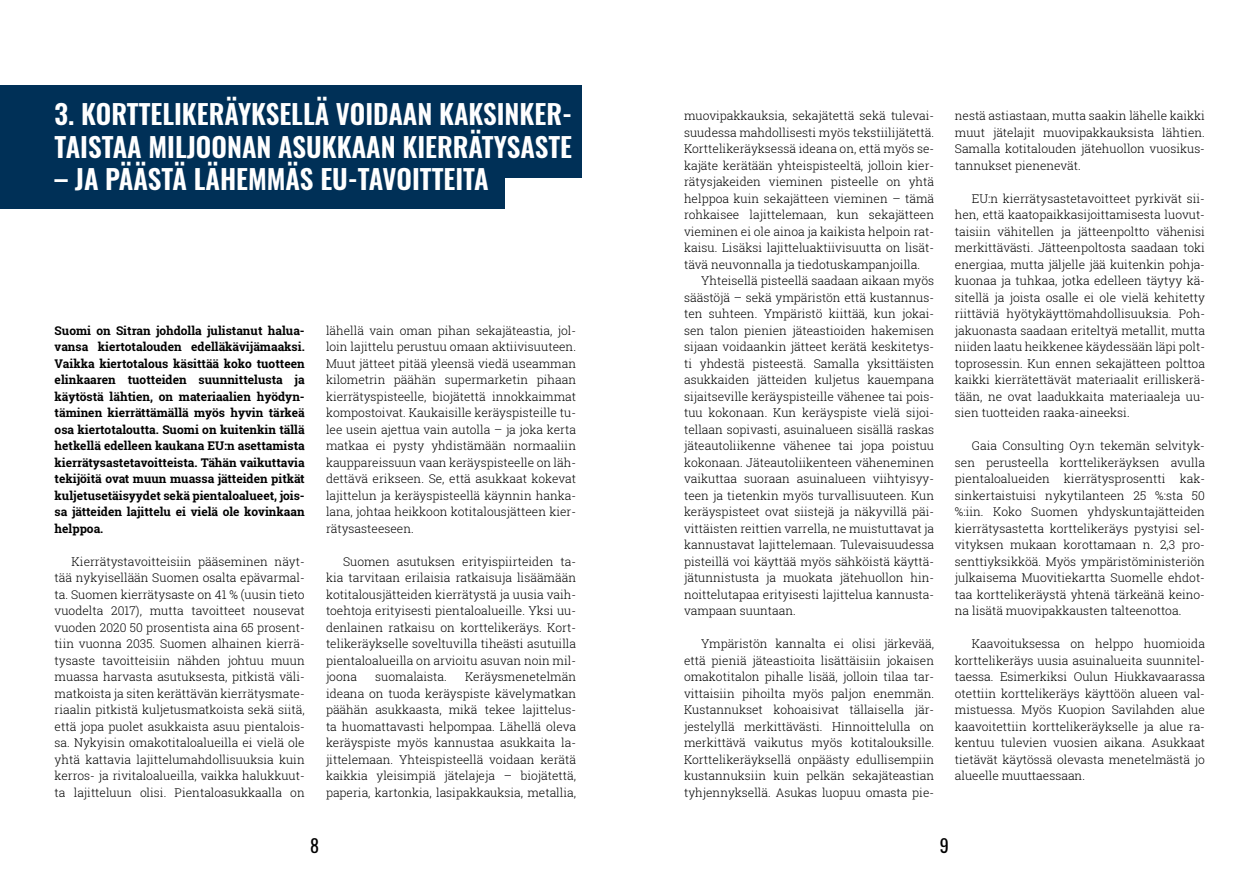
<style>
.page{position:relative;width:1259px;height:893px;background:#fff}
.page>*{position:absolute;margin:0;border:0;box-sizing:border-box;transform-origin:0 0}
.t1{font:600 27px/32.4px "Oswald";color:#fff}
.t2{font:18px "Oswald";color:#000}
.t3{font:300 12px/16.5px "Roboto Slab";color:#000;text-align:justify}
.t4{font:700 12px/16.5px "Roboto Slab";color:#000;text-align:justify}
</style>
<div class="page">
<div style="left:0;top:127px;width:581px;height:51px;background:#003057"></div>
<div style="left:0;top:158px;width:505px;height:51px;background:#003057"></div>
<div style="left:0;top:86px;width:581px;height:50px;background:#003057"></div>
<h1 class="t1" style="left:55px;top:100px;width:519px">3. KORTTELIKERÄYKSELLÄ VOIDAAN KAKSINKER-<br>TAISTAA MILJOONAN ASUKKAAN KIERRÄTYSASTE</h1>
<h1 class="t1" style="left:55px;top:165px;width:435px">– JA PÄÄSTÄ LÄHEMMÄS EU-TAVOITTEITA</h1>
<p class="t4" style="left:55px;top:322px;width:252px">Suomi on Sitran johdolla julistanut halua&shy;vansa kiertotalouden edelläkävijämaaksi.<br>Vaikka kiertotalous käsittää koko tuotteen elinkaaren tuotteiden suunnittelusta ja käytöstä lähtien, on materiaalien hyödyn&shy;täminen kierrättämällä myös hyvin tärkeä osa kiertotaloutta. Suomi on kuitenkin tällä hetkellä edelleen kaukana EU:n asettamista kierrätysastetavoitteista. Tähän vaikuttavia tekijöitä ovat muun muassa jätteiden pitkät kuljetusetäisyydet sekä pientaloalueet, jois&shy;sa jätteiden lajittelu ei vielä ole kovinkaan helppoa.</p>
<p class="t3" style="left:55px;top:553px;width:252px;text-indent:17px">Kierrätystavoitteisiin pääseminen näyt&shy;tää nykyisellään Suomen osalta epävarmal&shy;ta. Suomen kierrätysaste on 41 % (uusin tieto vuodelta 2017), mutta tavoitteet nousevat vuoden 2020 50 prosentista aina 65 prosent&shy;tiin vuonna 2035. Suomen alhainen kierrä&shy;tysaste tavoitteisiin nähden johtuu muun muassa harvasta asutuksesta, pitkistä väli&shy;matkoista ja siten kerättävän kierrätysmate&shy;riaalin pitkistä kuljetusmatkoista sekä siitä, että jopa puolet asukkaista asuu pientalois&shy;sa. Nykyisin omakotitaloalueilla ei vielä ole yhtä kattavia lajittelumahdollisuuksia kuin kerros- ja rivitaloalueilla, vaikka halukkuut&shy;ta lajitteluun olisi. Pientaloasukkaalla on</p>
<p class="t3" style="left:326px;top:322px;width:252px">lähellä vain oman pihan sekajäteastia, jol&shy;loin lajittelu perustuu omaan aktiivisuuteen.<br>Muut jätteet pitää yleensä viedä useamman kilometrin päähän supermarketin pihaan kierrätyspisteelle, biojätettä innokkaimmat kompostoivat. Kaukaisille keräyspisteille tu&shy;lee usein ajettua vain autolla – ja joka kerta matkaa ei pysty yhdistämään normaaliin kauppareissuun vaan keräyspisteelle on läh&shy;dettävä erikseen. Se, että asukkaat kokevat lajittelun ja keräyspisteellä käynnin hanka&shy;lana, johtaa heikkoon kotitalousjätteen kier&shy;rätysasteeseen.</p>
<p class="t3" style="left:326px;top:553px;width:252px;text-indent:17px">Suomen asutuksen erityispiirteiden ta&shy;kia tarvitaan erilaisia ratkaisuja lisäämään kotitalousjätteiden kierrätystä ja uusia vaih&shy;toehtoja erityisesti pientaloalueille. Yksi uu&shy;denlainen ratkaisu on korttelikeräys. Kort&shy;telikeräykselle soveltuvilla tiheästi asutuilla pientaloalueilla on arvioitu asuvan noin mil&shy;joona</p>
<p class="t3" style="left:326px;top:668px;width:252px;text-indent:139px">Keräysmenetelmän ideana on tuoda keräyspiste kävelymatkan päähän asukkaasta, mikä tekee lajittelus&shy;ta huomattavasti helpompaa. Lähellä oleva keräyspiste myös kannustaa asukkaita la&shy;jittelemaan. Yhteispisteellä voidaan kerätä kaikkia yleisimpiä jätelajeja – biojätettä, paperia, kartonkia, lasipakkauksia, metallia,</p>
<p class="t3" style="left:375px;top:668px;width:73px">suomalaista.</p>
<p class="t3" style="left:684px;top:107px;width:252px">muovipakkauksia, sekajätettä sekä tulevai&shy;suudessa mahdollisesti myös tekstiilijätettä.<br>Korttelikeräyksessä ideana on, että myös se&shy;kajäte kerätään yhteispisteeltä, jolloin kier&shy;rätysjakeiden vieminen pisteelle on yhtä helppoa kuin sekajätteen vieminen – tämä rohkaisee lajittelemaan, kun sekajätteen vieminen ei ole ainoa ja kaikista helpoin rat&shy;kaisu. Lisäksi lajitteluaktiivisuutta on lisät&shy;tävä neuvonnalla ja tiedotuskampanjoilla.</p>
<p class="t3" style="left:684px;top:272px;width:252px;text-indent:17px">Yhteisellä pisteellä saadaan aikaan myös säästöjä – sekä ympäristön että kustannus&shy;ten suhteen. Ympäristö kiittää, kun jokai&shy;sen talon pienien jäteastioiden hakemisen sijaan voidaankin jätteet kerätä keskitetys&shy;ti yhdestä pisteestä. Samalla yksittäisten asukkaiden jätteiden kuljetus kauempana sijaitseville keräyspisteille vähenee tai pois&shy;tuu kokonaan. Kun keräyspiste vielä sijoi&shy;tellaan sopivasti, asuinalueen sisällä raskas jäteautoliikenne vähenee tai jopa poistuu kokonaan. Jäteautoliikenteen väheneminen vaikuttaa suoraan asuinalueen viihtyisyy&shy;teen ja tietenkin myös turvallisuuteen. Kun keräyspisteet ovat siistejä ja näkyvillä päi&shy;vittäisten reittien varrella, ne muistuttavat ja kannustavat lajittelemaan. Tulevaisuudessa pisteillä voi käyttää myös sähköistä käyttä&shy;jätunnistusta ja muokata jätehuollon hin&shy;noittelutapaa erityisesti lajittelua kannusta&shy;vampaan suuntaan.</p>
<p class="t3" style="left:684px;top:635px;width:252px;text-indent:17px">Ympäristön kannalta ei olisi järkevää, että pieniä jäteastioita lisättäisiin jokaisen omakotitalon pihalle lisää, jolloin tilaa tar&shy;vittaisiin pihoilta myös paljon enemmän.<br>Kustannukset kohoaisivat tällaisella jär&shy;jestelyllä merkittävästi. Hinnoittelulla on merkittävä vaikutus myös kotitalouksille.<br>Korttelikeräyksellä onpäästy edullisempiin kustannuksiin kuin pelkän sekajäteastian tyhjennyksellä. Asukas luopuu omasta pie-</p>
<p class="t3" style="left:955px;top:107px;width:252px">nestä astiastaan, mutta saakin lähelle kaikki muut jätelajit muovipakkauksista lähtien.<br>Samalla kotitalouden jätehuollon vuosikus&shy;tannukset pienenevät.</p>
<p class="t3" style="left:955px;top:190px;width:252px;text-indent:17px">EU:n kierrätysastetavoitteet pyrkivät sii&shy;hen, että kaatopaikkasijoittamisesta luovut&shy;taisiin vähitellen ja jätteenpoltto vähenisi merkittävästi. Jätteenpoltosta saadaan toki energiaa, mutta jäljelle jää kuitenkin pohja&shy;kuonaa ja tuhkaa, jotka edelleen täytyy kä&shy;sitellä ja joista osalle ei ole vielä kehitetty riittäviä hyötykäyttömahdollisuuksia. Poh&shy;jakuonasta saadaan eriteltyä metallit, mutta niiden laatu heikkenee käydessään läpi polt&shy;toprosessin. Kun ennen sekajätteen polttoa kaikki kierrätettävät materiaalit erilliskerä&shy;tään, ne ovat laadukkaita materiaaleja uu&shy;sien tuotteiden raaka-aineeksi.</p>
<p class="t3" style="left:955px;top:437px;width:252px;text-indent:17px">Gaia Consulting Oy:n tekemän selvityk&shy;sen perusteella korttelikeräyksen avulla pientaloalueiden kierrätysprosentti kak&shy;sinkertaistuisi nykytilanteen 25 %:sta 50 %:iin. Koko Suomen yhdyskuntajätteiden kierrätysastetta korttelikeräys pystyisi sel&shy;vityksen mukaan korottamaan n. 2,3 pro&shy;senttiyksikköä. Myös ympäristöministeriön julkaisema Muovitiekartta Suomelle ehdot&shy;taa korttelikeräystä yhtenä tärkeänä keino&shy;na lisätä muovipakkausten talteenottoa.</p>
<p class="t3" style="left:955px;top:635px;width:252px;text-indent:17px">Kaavoituksessa on helppo huomioida korttelikeräys uusia asuinalueita suunnitel&shy;taessa. Esimerkiksi Oulun Hiukkavaarassa otettiin korttelikeräys käyttöön alueen val&shy;mistuessa. Myös Kuopion Savilahden alue kaavoitettiin korttelikeräykselle ja alue ra&shy;kentuu tulevien vuosien aikana. Asukkaat tietävät käytössä olevasta menetelmästä jo alueelle muuttaessaan.</p>
<h2 class="t2" style="left:310px;top:830px;width:10px">8</h2>
<h2 class="t2" style="left:939px;top:830px;width:11px">9</h2>
</div>
